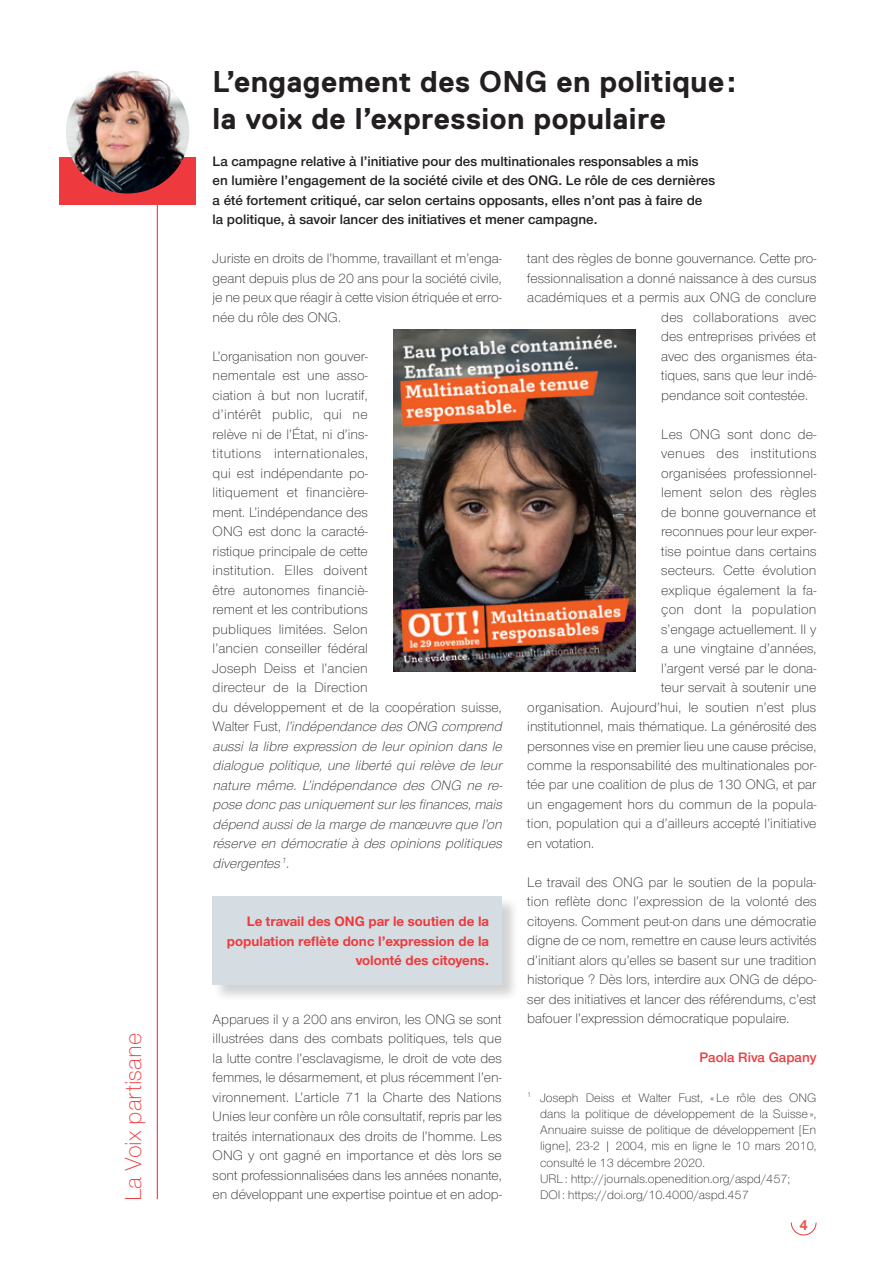
<style>
.page{position:relative;width:893px;height:1263px;background:#fff}
.page>*{position:absolute;margin:0;border:0;box-sizing:border-box;transform-origin:0 0}
.t1{font:700 30px/37.5px "Replica";letter-spacing:.015em;color:#231f20}
.t2{font:300 24px "Nimbus San Nov";color:#ee3a3e}
.t3{font:700 15px "Nimbus San Nov";color:#f0554c}
.t4{font:300 14.25px/19.5px "Nimbus San Nov";letter-spacing:.005em;color:#231f20;text-align:justify}
.t5{font:14.25px/19.5px "Nimbus San Nov Sem Bol";color:#231f20}
.t6{font:700 14.25px/19.5px "Nimbus San Nov";color:#ee3a3e;text-align:right}
.t7{font:300 14.25px "Nimbus San Nov";letter-spacing:.025em;color:#231f20}
.t8{font:14.25px "Nimbus San Nov Sem Bol";color:#ee3a3e}
.t9{font:300 12.75px/16.2px "Nimbus San Nov";color:#231f20}
.s1{font-style:italic}
</style>
<div class="page">
<svg style="left:790px;top:1222px;width:27px;height:14px"></svg>
<div style="left:60px;top:157px;width:136px;height:48px;background:#ee3a3e"></div>
<img style="left:66px;top:70px;width:123px;height:123px;border-radius:62px">
<hr style="left:157px;top:196px;width:1px;height:1003px;background:#ee3a3e">
<div style="left:213px;top:896px;width:306px;height:106px;background:#231f20;opacity:.2"></div>
<div style="left:213px;top:896px;width:289px;height:89px;background:#d6dde2"></div>
<img style="left:393px;top:330px;width:243px;height:342px">
<h2 class="t2" style="left:120px;top:1201px;width:170px;rotate:-90deg">La Voix partisane</h2>
<h1 class="t1" style="left:213px;top:63px;width:525px">L’engagement des ONG en politique: la voix de l’expression populaire</h1>
<p class="t5" style="left:213px;top:151px;width:504px">La campagne relative à l’initiative pour des multinationales responsables a mis en lumière l’engagement de la société civile et des ONG. Le rôle de ces dernières a été fortement critiqué, car selon certains opposants, elles n’ont pas à faire de la politique, à savoir lancer des initiatives et mener campagne.</p>
<p class="t4" style="left:213px;top:249px;width:291px">Juriste en droits de l’homme, travaillant et m’enga&shy;geant depuis plus de 20 ans pour la société civile, je ne peux que réagir à cette vision étriquée et erro&shy;née du rôle des ONG.</p>
<p class="t4" style="left:213px;top:346px;width:294px;text-align:left">L’organisation non gouver-<br>nementale est une asso-<br>ciation à but non lucratif,<br>d’intérêt public, qui ne<br>relève ni de l’État, ni d’ins-<br>titutions internationales,<br>qui est indépendante po-<br>litiquement et financière-<br>ment. L’indépendance des<br>ONG est donc la caracté-<br>ristique principale de cette<br>institution. Elles doivent<br>être autonomes financiè-<br>rement et les contributions<br>publiques limitées. Selon<br>l’ancien conseiller fédéral<br>Joseph Deiss et l’ancien<br>directeur de la Direction<br>du développement et de la coopération suisse,<br>Wa l t e r F u st , <span class="s1">l’indépendance desONG comprend aussi la libre expression de leur opinion dans le dialogue politique, une liberté qui relève de leur nature même. L’indépendance des ONG ne re&shy;pose donc pasuniquementsurlesfinances,mais dépend ausside la marge de manœuvre que l’on réserve en démocratie à des opinions politiques divergentes</span><sup>1</sup><span class="s1">.</span></p>
<p class="t4" style="left:527px;top:249px;width:291px">tant des règles de bonne gouvernance. Cette pro-</p>
<p class="t4" style="left:527px;top:268px;width:291px">fessionnalisation a donné naissance à des cursus</p>
<p class="t4" style="left:527px;top:288px;width:291px">académiques et a permis aux ONG de conclure</p>
<p class="t4" style="left:661px;top:307px;width:157px">des collaborations avec</p>
<p class="t4" style="left:661px;top:327px;width:157px">des entreprises privées et</p>
<p class="t4" style="left:661px;top:346px;width:157px">avec des organismes éta-</p>
<p class="t4" style="left:661px;top:366px;width:157px">tiques, sans que leur indé-</p>
<p class="t4" style="left:661px;top:385px;width:148px">pendance soit contestée.</p>
<p class="t4" style="left:661px;top:424px;width:157px">Les ONG sont donc de-</p>
<p class="t7" style="left:661px;top:445px;width:157px">venues des institutions</p>
<p class="t4" style="left:661px;top:463px;width:157px">organisées professionnel-</p>
<p class="t4" style="left:661px;top:483px;width:157px">lement selon des règles</p>
<p class="t4" style="left:661px;top:502px;width:157px">de bonne gouvernance et</p>
<p class="t4" style="left:661px;top:522px;width:157px">reconnues pour leur exper-</p>
<p class="t4" style="left:661px;top:541px;width:157px">tise pointue dans certains</p>
<p class="t4" style="left:661px;top:561px;width:157px">secteurs. Cette évolution</p>
<p class="t4" style="left:661px;top:580px;width:157px">explique également la fa-</p>
<p class="t4" style="left:661px;top:600px;width:157px">çon dont la population</p>
<p class="t4" style="left:661px;top:619px;width:157px">s’engage actuellement. Il y</p>
<p class="t4" style="left:661px;top:639px;width:157px">a une vingtaine d’années,</p>
<p class="t4" style="left:661px;top:658px;width:157px">l’argent versé par le dona-</p>
<p class="t4" style="left:661px;top:678px;width:157px">teur servait à soutenir une</p>
<p class="t4" style="left:527px;top:697px;width:291px">organisation. Aujourd’hui, le soutien n’est plus</p>
<p class="t4" style="left:527px;top:717px;width:291px">institutionnel, mais thématique. La générosité des</p>
<p class="t4" style="left:527px;top:736px;width:291px">personnes vise en premier lieu une cause précise,</p>
<p class="t4" style="left:527px;top:756px;width:291px">comme la responsabilité des multinationales por-</p>
<p class="t4" style="left:527px;top:775px;width:291px">tée par une coalition de plus de 130 ONG, et par</p>
<p class="t4" style="left:527px;top:795px;width:291px">un engagement hors du commun de la popula-</p>
<p class="t4" style="left:527px;top:814px;width:291px">tion, population qui a d’ailleurs accepté l’initiative</p>
<p class="t4" style="left:527px;top:834px;width:68px">en votation.</p>
<p class="t4" style="left:527px;top:873px;width:291px">Le travail des ONG par le soutien de la popula&shy;tion reflète donc l’expression de la volonté des citoyens. Comment peut-on dans une démocratie digne de ce nom, remettre en cause leurs activités d’initiant alors qu’elles se basent sur une tradition historique ? Dès lors, interdire aux ONG de dépo&shy;ser des initiatives et lancer des référendums, c’est bafouer l’expression démocratique populaire.</p>
<p class="t8" style="left:700px;top:1049px;width:118px">Paola Riva Gapany</p>
<p class="t9" style="left:540px;top:1089px;width:278px;text-indent:-13px"><sup>1</sup> Joseph Deiss et Walter Fust, « Le rôle des ONG dans la politique de développement de la Suisse », Annuaire suisse de politique de développement [En ligne], 23-2 | 2004, mis en ligne le 10 mars 2010, consulté le 13 décembre 2020.<br>URL : http://journals.openedition.org/aspd/457;<br>DOI : https://doi.org/10.4000/aspd.457</p>
<p class="t6" style="left:227px;top:912px;width:264px">Le travail des ONG par le soutien de la population reflète donc l’expression de la volonté des citoyens.</p>
<p class="t4" style="left:213px;top:1009px;width:291px">Apparues il y a 200 ans environ, les ONG se sont illustrées dans des combats politiques, tels que la lutte contre l’esclavagisme, le droit de vote des femmes, le désarmement, et plus récemment l’en&shy;vironnement. L’article 71 la Charte des Nations Unies leur confère un rôle consultatif, repris par les traités internationaux des droits de l’homme. Les ONG y ont gagné en importance et dès lors se sont professionnalisées dans les années nonante, en développant une expertise pointue et en adop-</p>
<p class="t3" style="left:799px;top:1216px;width:10px">4</p>
</div>
